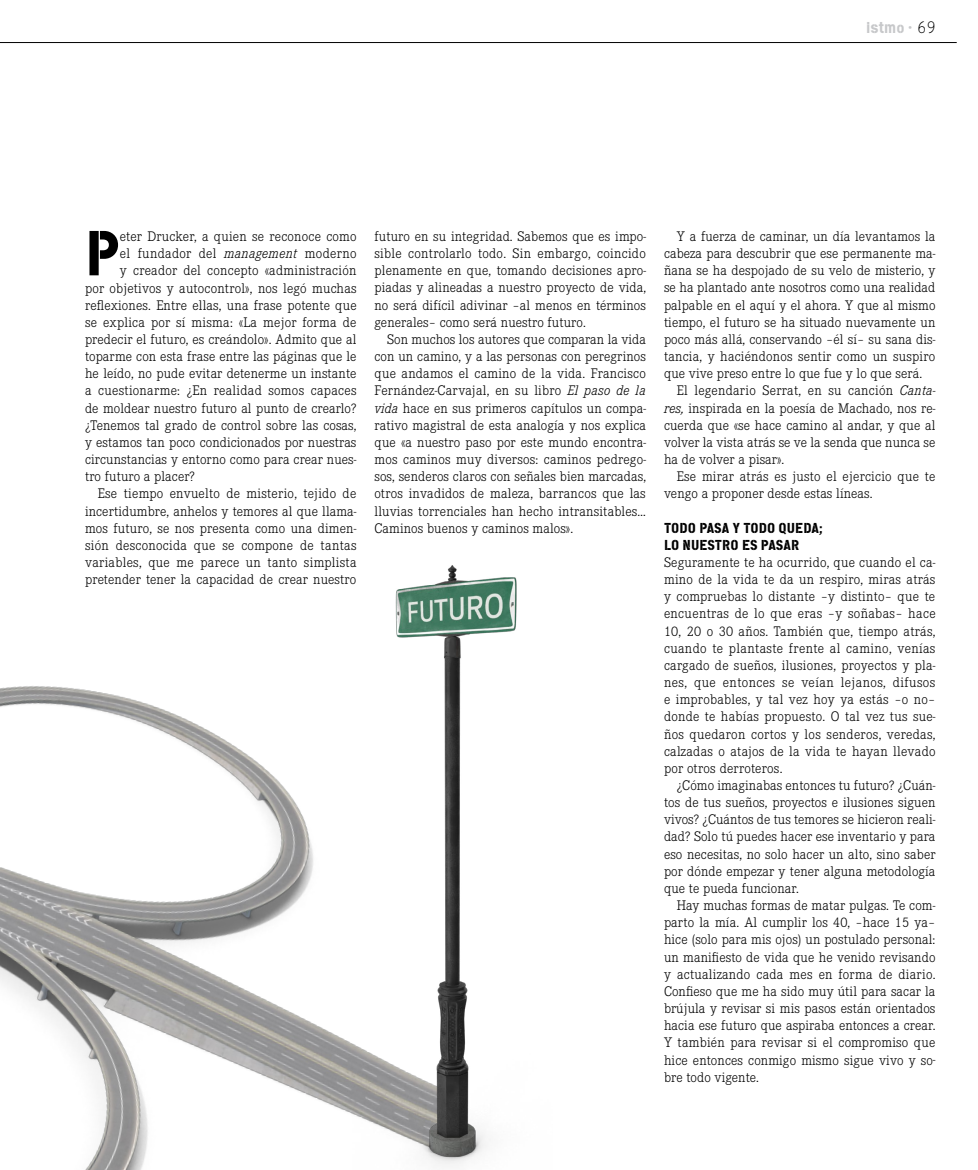
<style>
.page{position:relative;width:978px;height:1170px;background:#fff}
.page>*{position:absolute;margin:0;border:0;box-sizing:border-box;transform-origin:0 0}
.t1{font:63.45px "Cargo";color:#000}
.t2{font:15.75px "Cargo";color:#c7c8ca}
.t3{font:300 14.4px/17.1px "Corporate E";letter-spacing:.005em;color:#000;text-align:justify}
.t4{font:14.4px/17.1px "Cargo";letter-spacing:.005em;color:#000}
.s1{font-size:15px}
.s2{font-family:"Zimmer";font-weight:500}
.s3{font-family:"Numbers Revenue";font-size:16.5px;color:#000}
.s4{font-style:italic}
</style>
<div class="page">
<hr style="left:0;top:42px;width:957px;height:1px;background:#000">
<img style="left:0;top:686px;width:353px;height:483px">
<img style="left:353px;top:565px;width:164px;height:600px">
<p class="t2" style="left:866px;top:18px;width:72px">istm<span class="s1">o</span> <span class="s2">•</span> <span class="s3">69</span></p>
<h1 class="t1" style="left:85px;top:212px;width:36px">P</h1>
<p class="t3" style="left:120px;top:227px;width:238px">eter Drucker, a quien se reconoce como</p>
<p class="t3" style="left:120px;top:244px;width:238px">el fundador del <span class="s4">management</span> moderno</p>
<p class="t3" style="left:120px;top:261px;width:238px">y creador del concepto «administración</p>
<p class="t3" style="left:85px;top:278px;width:273px">por objetivos y autocontrol», nos legó muchas</p>
<p class="t3" style="left:85px;top:296px;width:273px">reflexiones. Entre ellas, una frase potente que</p>
<p class="t3" style="left:85px;top:313px;width:273px">se explica por sí misma: «La mejor forma de</p>
<p class="t3" style="left:85px;top:330px;width:273px">predecir el futuro, es creándolo». Admito que al</p>
<p class="t3" style="left:85px;top:347px;width:273px">toparme con esta frase entre las páginas que le</p>
<p class="t3" style="left:85px;top:364px;width:273px">he leído, no pude evitar detenerme un instante</p>
<p class="t3" style="left:85px;top:381px;width:273px">a cuestionarme: ¿En realidad somos capaces</p>
<p class="t3" style="left:85px;top:399px;width:273px">de moldear nuestro futuro al punto de crearlo?</p>
<p class="t3" style="left:85px;top:416px;width:273px">¿Tenemos tal grado de control sobre las cosas,</p>
<p class="t3" style="left:85px;top:433px;width:273px">y estamos tan poco condicionados por nuestras</p>
<p class="t3" style="left:85px;top:450px;width:273px">circunstancias y entorno como para crear nues-</p>
<p class="t3" style="left:85px;top:467px;width:111px">tro futuro a placer?</p>
<p class="t3" style="left:98px;top:484px;width:260px">Ese tiempo envuelto de misterio, tejido de</p>
<p class="t3" style="left:85px;top:501px;width:273px">incertidumbre, anhelos y temores al que llama-</p>
<p class="t3" style="left:85px;top:518px;width:273px">mos futuro, se nos presenta como una dimen-</p>
<p class="t3" style="left:85px;top:536px;width:273px">sión desconocida que se compone de tantas</p>
<p class="t3" style="left:85px;top:553px;width:273px">variables, que me parece un tanto simplista</p>
<p class="t3" style="left:85px;top:570px;width:273px">pretender tener la capacidad de crear nuestro</p>
<p class="t3" style="left:375px;top:227px;width:273px">futuro en su integridad. Sabemos que es impo&shy;sible controlarlo todo. Sin embargo, coincido plenamente en que, tomando decisiones apro&shy;piadas y alineadas a nuestro proyecto de vida, no será difícil adivinar –al menos en términos generales– como será nuestro futuro.</p>
<p class="t3" style="left:375px;top:330px;width:273px;text-indent:13px">Son muchos los autores que comparan la vida con un camino, y a las personas con peregrinos que andamos el camino de la vida. Francisco Fernández-Carvajal, en su libro <span class="s4">El paso de la vida</span> hace en sus primeros capítulos un compa&shy;rativo magistral de esta analogía y nos explica que «a nuestro paso por este mundo encontra&shy;mos caminos muy diversos: caminos pedrego&shy;sos, senderos claros con señales bien marcadas, otros invadidos de maleza, barrancos que las lluvias torrenciales han hecho intransitables… Caminos buenos y caminos malos».</p>
<p class="t3" style="left:677px;top:227px;width:260px">Y a fuerza de caminar, un día levantamos la</p>
<p class="t3" style="left:664px;top:244px;width:273px">cabeza para descubrir que ese permanente ma-</p>
<p class="t3" style="left:664px;top:261px;width:273px">ñana se ha despojado de su velo de misterio, y</p>
<p class="t3" style="left:664px;top:278px;width:273px">se ha plantado ante nosotros como una realidad</p>
<p class="t3" style="left:664px;top:296px;width:273px">palpable en el aquí y el ahora. Y que al mismo</p>
<p class="t3" style="left:664px;top:313px;width:273px">tiempo, el futuro se ha situado nuevamente un</p>
<p class="t3" style="left:664px;top:330px;width:273px">poco más allá, conservando –él sí– su sana dis-</p>
<p class="t3" style="left:664px;top:347px;width:273px">tancia, y haciéndonos sentir como un suspiro</p>
<p class="t3" style="left:664px;top:364px;width:260px">que vive preso entre lo que fue y lo que será.</p>
<p class="t3" style="left:677px;top:381px;width:260px">El legendario Serrat, en su canción <span class="s4">Canta-</span></p>
<p class="t3" style="left:664px;top:398px;width:273px"><span class="s4">res,</span> inspirada en la poesía de Machado, nos re-</p>
<p class="t3" style="left:664px;top:416px;width:273px">cuerda que «se hace camino al andar, y que al</p>
<p class="t3" style="left:664px;top:433px;width:273px">volver la vista atrás se ve la senda que nunca se</p>
<p class="t3" style="left:664px;top:450px;width:122px">ha de volver a pisar».</p>
<p class="t3" style="left:677px;top:467px;width:260px">Ese mirar atrás es justo el ejercicio que te</p>
<p class="t3" style="left:664px;top:484px;width:210px">vengo a proponer desde estas líneas.</p>
<p class="t4" style="left:664px;top:519px;width:160px">TODO PASA Y TODO QUEDA;<br>LO NUESTRO ES PASAR</p>
<p class="t3" style="left:664px;top:553px;width:273px">Seguramente te ha ocurrido, que cuando el ca&shy;mino de la vida te da un respiro, miras atrás y compruebas lo distante –y distinto– que te encuentras de lo que eras –y soñabas– hace 10, 20 o 30 años. También que, tiempo atrás, cuando te plantaste frente al camino, venías cargado de sueños, ilusiones, proyectos y pla&shy;nes, que entonces se veían lejanos, difusos e improbables, y tal vez hoy ya estás –o no– donde te habías propuesto. O tal vez tus sue&shy;ños quedaron cortos y los senderos, veredas, calzadas o atajos de la vida te hayan llevado por otros derroteros.</p>
<p class="t3" style="left:664px;top:776px;width:273px;text-indent:13px">¿Cómo imaginabas entonces tu futuro? ¿Cuán&shy;tos de tus sueños, proyectos e ilusiones siguen vivos? ¿Cuántos de tus temores se hicieron reali&shy;dad? Solo tú puedes hacer ese inventario y para eso necesitas, no solo hacer un alto, sino saber por dónde empezar y tener alguna metodología que te pueda funcionar.</p>
<p class="t3" style="left:664px;top:896px;width:273px;text-indent:13px">Hay muchas formas de matar pulgas. Te com&shy;parto la mía. Al cumplir los 40, –hace 15 ya– hice (solo para mis ojos) un postulado personal: un manifiesto de vida que he venido revisando y actualizando cada mes en forma de diario.<br>Confieso que me ha sido muy útil para sacar la brújula y revisar si mis pasos están orientados hacia ese futuro que aspiraba entonces a crear.<br>Y también para revisar si el compromiso que hice entonces conmigo mismo sigue vivo y so&shy;bre todo vigente.</p>
</div>
